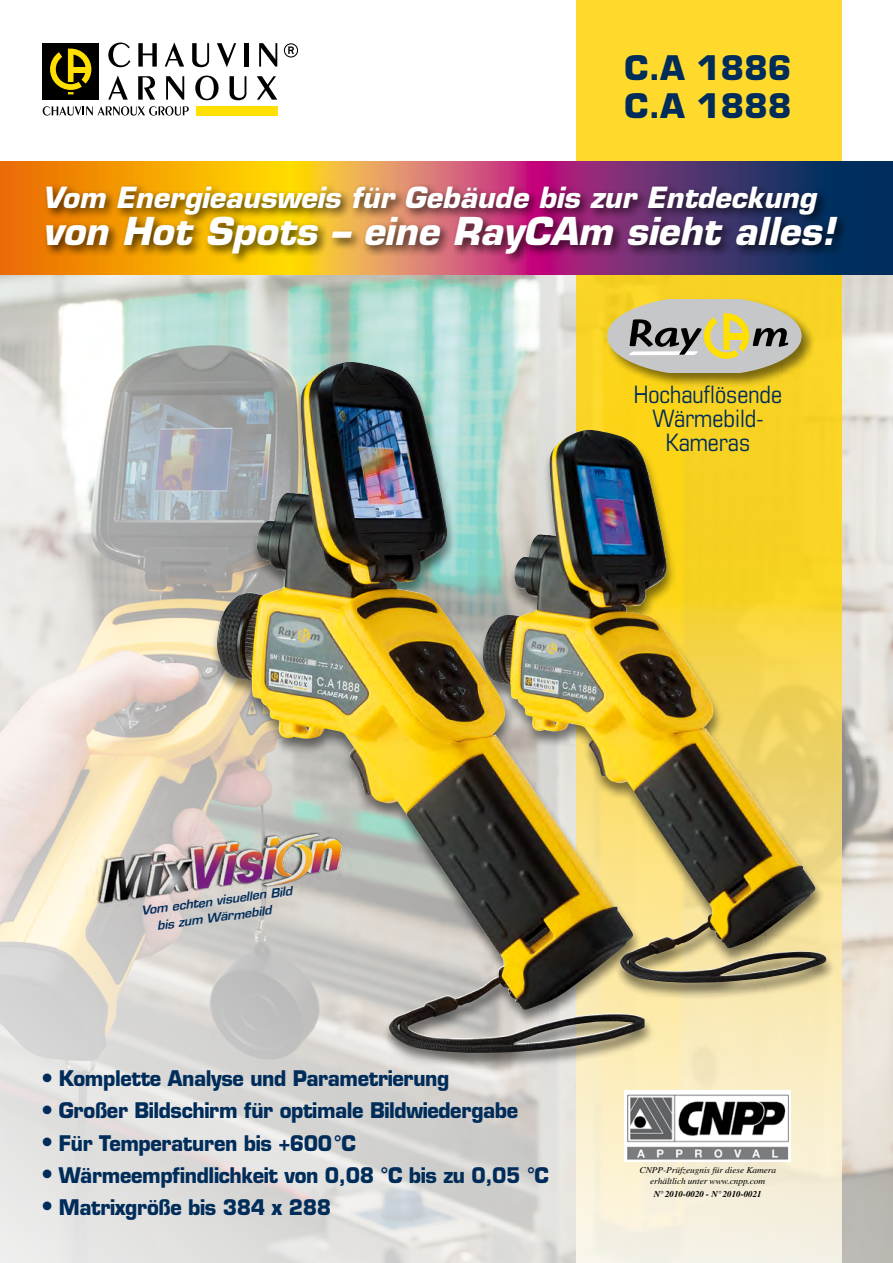
<style>
.page{position:relative;width:893px;height:1263px;background:#fff}
.page>*{position:absolute;margin:0;border:0;box-sizing:border-box;transform-origin:0 0}
.t1{font:italic 700 37.5px "Eurostile LT Std";color:#fff}
.t2{font:700 33px/37.5px "Eurostile LT Std";color:#002c5a}
.t3{font:italic 700 28.5px "Eurostile LT Std";color:#fff}
.t4{font:condensed 24px/24px "Eurostile LT Std";color:#002c5a;text-align:center}
.t5{font:700 21px "Eurostile LT Std";letter-spacing:-.02em;color:#002c5a;scale:.95 1}
.t6{font:italic 600 12px/16.5px "Eurostile LT Std";color:#002c5a;scale:1.04 1}
.t7{font:italic 9px/11.1px "Times LT Std";letter-spacing:-.01em;color:#000;text-align:center;scale:1.04 1}
.t8{font:italic 700 9px "Times LT Std";color:#000}
</style>
<div class="page">
<img style="left:0;top:274px;width:893px;height:989px">
<svg style="left:576px;top:0;width:265px;height:1263px;background:#f9e175"></svg>
<div style="left:196px;top:106px;width:81px;height:9px;background:#ffe000"></div>
<div style="left:43px;top:43px;width:56px;height:57px;background:#000"></div>
<svg style="left:50px;top:49px;width:41px;height:45px"></svg>
<svg style="left:108px;top:43px;width:22px;height:24px"></svg>
<svg style="left:138px;top:43px;width:19px;height:24px"></svg>
<svg style="left:165px;top:43px;width:19px;height:24px"></svg>
<svg style="left:192px;top:43px;width:17px;height:24px"></svg>
<svg style="left:217px;top:43px;width:19px;height:24px"></svg>
<div style="left:244px;top:43px;width:5px;height:24px;background:#000"></div>
<svg style="left:259px;top:43px;width:18px;height:24px"></svg>
<svg style="left:108px;top:76px;width:20px;height:24px"></svg>
<svg style="left:138px;top:76px;width:17px;height:24px"></svg>
<svg style="left:166px;top:76px;width:18px;height:24px"></svg>
<svg style="left:195px;top:76px;width:24px;height:24px"></svg>
<svg style="left:230px;top:76px;width:16px;height:24px"></svg>
<svg style="left:257px;top:76px;width:20px;height:24px"></svg>
<svg style="left:43px;top:106px;width:146px;height:10px"></svg>
<svg style="left:284px;top:43px;width:14px;height:15px"></svg>
<svg style="left:0;top:162px;width:893px;height:112px;background:#a06541"></svg>
<div style="left:606px;top:297px;width:210px;height:90px;background:#000;opacity:.5"></div>
<svg style="left:607px;top:299px;width:194px;height:74px;background:#bcb690"></svg>
<div style="left:476px;top:429px;width:361px;height:571px;background:#000;opacity:.5"></div>
<img style="left:655px;top:431px;width:172px;height:552px">
<div style="left:210px;top:361px;width:445px;height:709px;background:#000;opacity:.5"></div>
<img style="left:215px;top:363px;width:430px;height:690px">
<img style="left:85px;top:829px;width:267px;height:78px">
<div style="left:43px;top:182px;width:807px;height:84px;background:#000;opacity:.7"></div>
<img style="left:625px;top:1090px;width:165px;height:71px">
<h2 class="t2" style="left:625px;top:49px;width:169px">C.A 1886<br>C.A 1888</h2>
<h3 class="t3" style="left:43px;top:180px;width:775px">Vom Energieausweis für Gebäude bis zur Entdeckung</h3>
<h1 class="t1" style="left:43px;top:208px;width:793px">von Hot Spots – eine RayCAm sieht alles!</h1>
<p class="t4" style="left:634px;top:382px;width:150px">Hochauflösende<br>Wärmebild-<br>Kameras</p>
<p class="t6" style="left:153px;top:901px;width:135px;text-indent:-13px;rotate:-8deg">Vom echten visuellen Bild bis zum Wärmebild</p>
<p class="t5" style="left:43px;top:1065px;width:430px">● Komplette Analyse und Parametrierung</p>
<p class="t5" style="left:43px;top:1098px;width:502px">● Großer Bildschirm für optimale Bildwiedergabe</p>
<p class="t5" style="left:43px;top:1130px;width:331px">● Für Temperaturen bis +600°C</p>
<p class="t5" style="left:43px;top:1162px;width:535px">● Wärmeempfindlichkeit von 0,08 °C bis zu 0,05 °C</p>
<p class="t5" style="left:43px;top:1194px;width:305px">● Matrixgröße bis 384 x 288</p>
<p class="t7" style="left:639px;top:1164px;width:133px">CNPP-Prüfzeugnis für diese Kamera erhältlich unter www.cnpp.com</p>
<p class="t8" style="left:654px;top:1188px;width:109px">N° 2010-0020 - N° 2010-0021</p>
</div>
